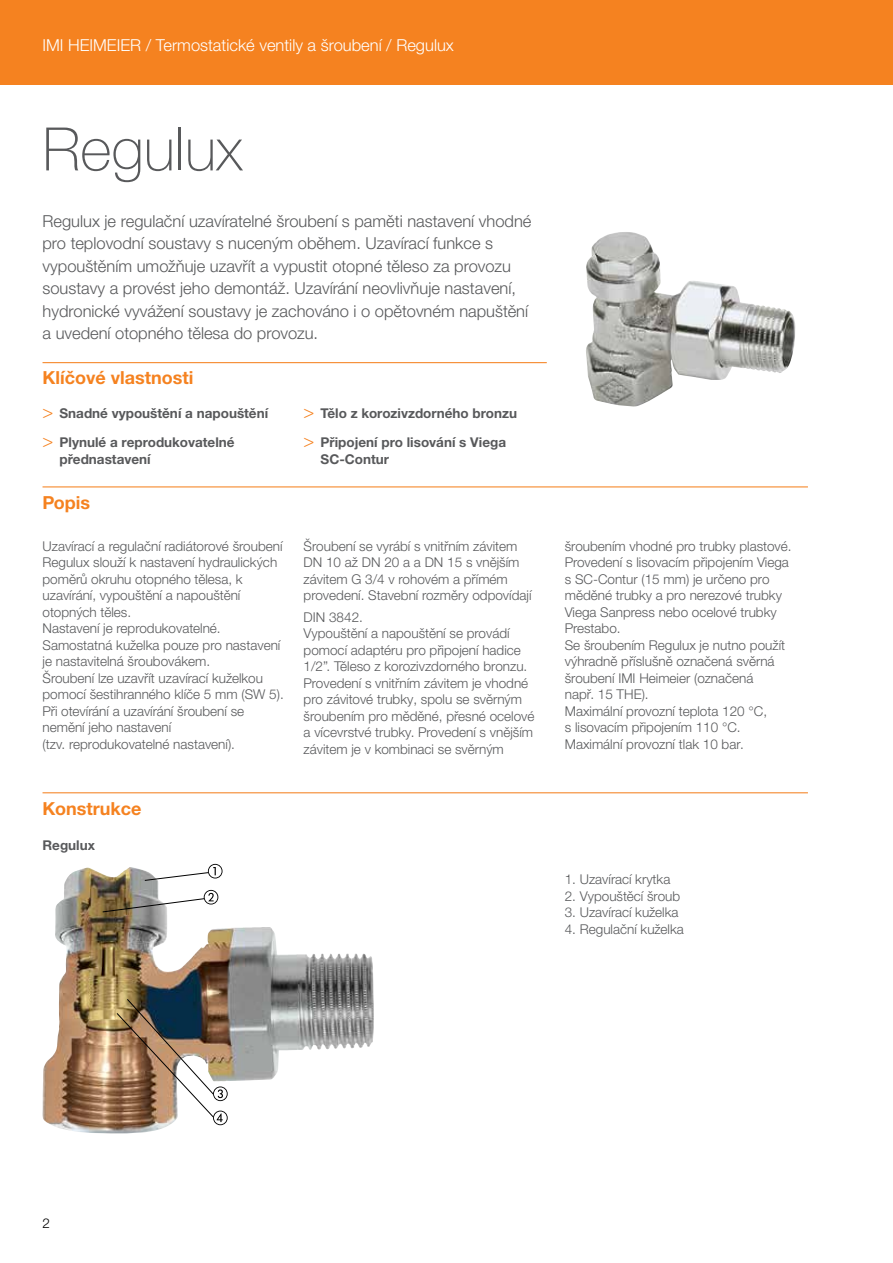
<style>
.page{position:relative;width:893px;height:1263px;background:#fff}
.page>*{position:absolute;margin:0;border:0;box-sizing:border-box;transform-origin:0 0}
.t1{font:100 60px "Helvetica Neue LTW1 G";color:#58595b}
.t2{font:700 18px "Helvetica Neue LTW1 G";color:#f58220}
.t3{font:300 16.5px/22.5px "Helvetica Neue LTW1 G";color:#58595b}
.t4{font:300 16.5px "Helvetica Neue LTW1 G";color:#fff}
.t5{font:300 13.5px/16.5px "Helvetica Neue LTW1 G";color:#58595b}
.t6{font:700 13.5px/29.2px "Helvetica Neue LTW1 G";color:#58595b}
.t7{font:300 13.5px "Helvetica Neue LTW1 G";color:#000}
.s1{font-family:"Helvetica Neue LT Std";font-weight:300;font-size:18px;color:#f58220}
</style>
<div class="page">
<div style="left:0;top:0;width:893px;height:85px;background:#f58220"></div>
<hr style="left:43px;top:362px;width:504px;height:1px;background:#f58220">
<hr style="left:43px;top:486px;width:765px;height:1px;background:#f58220">
<hr style="left:43px;top:792px;width:765px;height:1px;background:#f58220">
<img style="left:586px;top:232px;width:209px;height:175px">
<img style="left:43px;top:867px;width:234px;height:267px">
<svg style="left:102px;top:890px;width:116px;height:23px"></svg>
<svg style="left:144px;top:864px;width:79px;height:17px"></svg>
<img style="left:116px;top:998px;width:112px;height:127px">
<p class="t4" style="left:43px;top:35px;width:413px">IMI HEIMEIER / Termostatické ventily a šroubení / Regulux</p>
<h1 class="t1" style="left:43px;top:113px;width:202px">Regulux</h1>
<p class="t3" style="left:43px;top:210px;width:490px">Regulux je regulační uzavíratelné šroubení s paměti nastavení vhodné pro teplovodní soustavy s nuceným oběhem. Uzavírací funkce s vypouštěním umožňuje uzavřít a vypustit otopné těleso za provozu soustavy a provést jeho demontáž. Uzavírání neovlivňuje nastavení, hydronické vyvážení soustavy je zachováno i o opětovném napuštění a uvedení otopného tělesa do provozu.</p>
<h2 class="t2" style="left:43px;top:367px;width:152px">Klíčové vlastnosti</h2>
<p class="t6" style="left:43px;top:398px;width:227px"><span class="s1">&gt;</span> Snadné vypouštění a napouštění <span class="s1">&gt;</span> Plynulé a reprodukovatelné</p>
<p class="t6" style="left:60px;top:444px;width:93px">přednastavení</p>
<p class="t6" style="left:304px;top:398px;width:215px"><span class="s1">&gt;</span> Tělo z korozivzdorného bronzu <span class="s1">&gt;</span> Připojení pro lisování s Viega</p>
<p class="t6" style="left:321px;top:444px;width:70px">SC-Contur</p>
<h2 class="t2" style="left:43px;top:491px;width:49px">Popis</h2>
<p class="t5" style="left:43px;top:538px;width:243px">Uzavírací a regulační radiátorové šroubení Regulux slouží k nastavení hydraulických poměrů okruhu otopného tělesa, k uzavírání, vypouštění a napouštění otopných těles.<br>Nastavení je reprodukovatelné.<br>Samostatná kuželka pouze pro nastavení je nastavitelná šroubovákem.<br>Šroubení lze uzavřít uzavírací kuželkou pomocí šestihranného klíče 5 mm (SW 5).<br>Při otevírání a uzavírání šroubení se nemění jeho nastavení<br>(tzv. reprodukovatelné nastavení).</p>
<p class="t5" style="left:304px;top:538px;width:229px">Šroubení se vyrábí s vnitřním závitem DN 10 až DN 20 a a DN 15 s vnějším závitem G 3/4 v rohovém a přímém provedení. Stavební rozměry odpovídají</p>
<p class="t5" style="left:304px;top:609px;width:232px">DIN 3842.<br>Vypouštění a napouštění se provádí pomocí adaptéru pro připojení hadice 1/2”. Těleso z korozivzdorného bronzu.<br>Provedení s vnitřním závitem je vhodné pro závitové trubky, spolu se svěrným šroubením pro měděné, přesné ocelové a vícevrstvé trubky. Provedení s vnějším závitem je v kombinaci se svěrným</p>
<h2 class="t2" style="left:43px;top:797px;width:100px">Konstrukce</h2>
<p class="t6" style="left:43px;top:830px;width:54px">Regulux</p>
<p class="t5" style="left:565px;top:537px;width:228px">šroubením vhodné pro trubky plastové.<br>Provedení s lisovacím připojením Viega s SC-Contur (15 mm) je určeno pro měděné trubky a pro nerezové trubky<br>Viega Sanpress nebo ocelové trubky<br>Prestabo.<br>Se šroubením Regulux je nutno použít výhradně příslušně označená svěrná šroubení IMI Heimeier (označená<br>např. 15 THE).<br>Maximální provozní teplota 120 °C,<br>s lisovacím připojením 110 °C.<br>Maximální provozní tlak 10 bar.</p>
<p class="t5" style="left:565px;top:871px;width:107px">1. Uzavírací krytka</p>
<p class="t5" style="left:565px;top:887px;width:117px">2. Vypouštěcí šroub</p>
<p class="t5" style="left:565px;top:904px;width:115px">3. Uzavírací kuželka</p>
<p class="t5" style="left:565px;top:920px;width:121px">4. Regulační kuželka</p>
<p class="t7" style="left:43px;top:1215px;width:9px">2</p>
</div>
